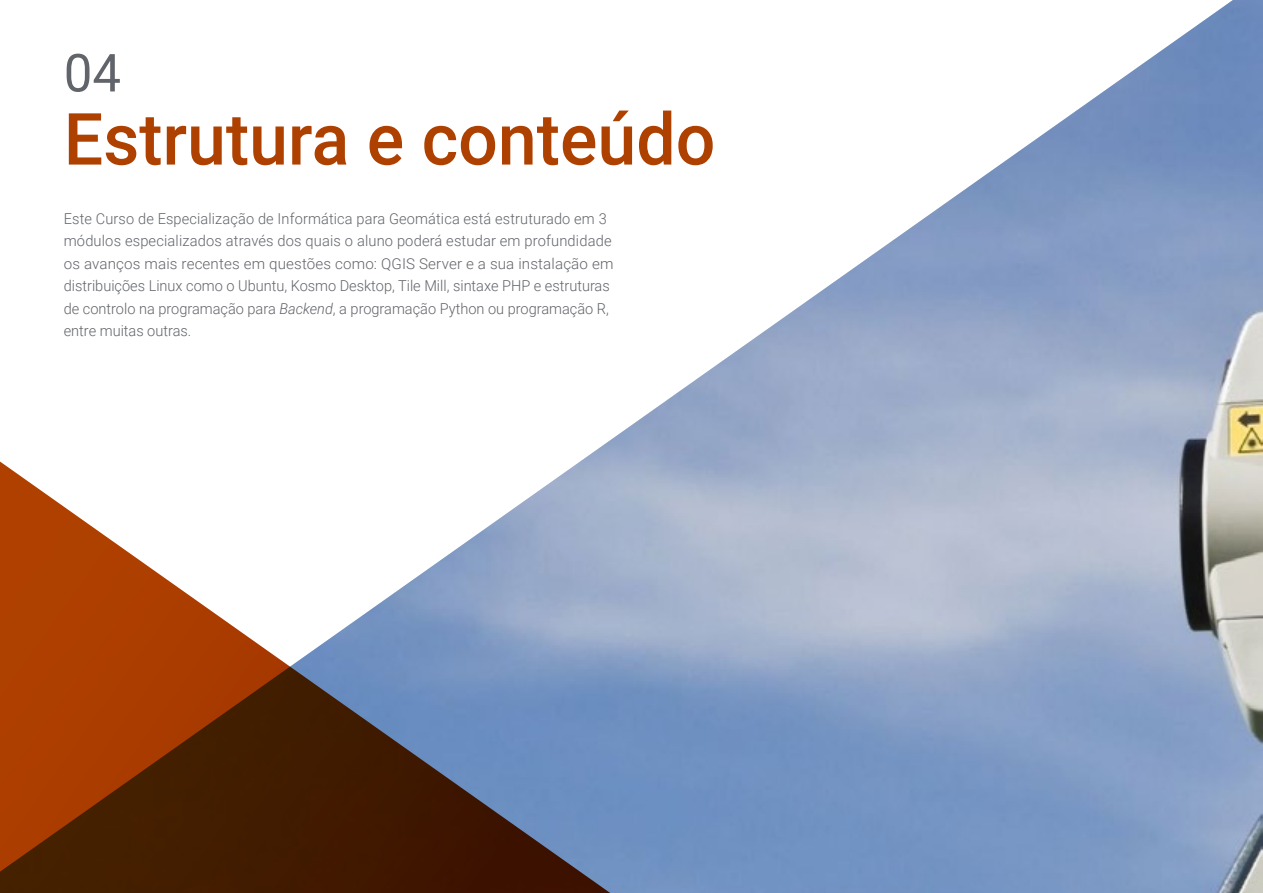
<style>
.page{position:relative;width:1263px;height:893px;background:#fff}
.page>*{position:absolute;margin:0;border:0;box-sizing:border-box;transform-origin:0 0}
.t1{font:500 72px "Roboto";color:#ae4000}
.t2{font:52.5px "Roboto";color:#61646a}
.t3{font:300 15px/22.5px "Roboto";letter-spacing:.01em;color:#61646a}
.s1{font-style:italic}
</style>
<div class="page">
<img style="left:602px;top:0;width:661px;height:893px">
<svg style="left:0;top:446px;width:640px;height:447px"></svg>
<h2 class="t2" style="left:64px;top:36px;width:59px">04</h2>
<h1 class="t1" style="left:64px;top:89px;width:653px">Estrutura e conteúdo</h1>
<p class="t3" style="left:64px;top:207px;width:551px">Este Curso de Especialização de Informática para Geomática está estruturado em 3 módulos especializados através dos quais o aluno poderá estudar em profundidade os avanços mais recentes em questões como: QGIS Server e a sua instalação em distribuições Linux como o Ubuntu, Kosmo Desktop, Tile Mill, sintaxe PHP e estruturas de controlo na programação para <span class="s1">Backend</span>, a programação Python ou programação R, entre muitas outras.</p>
</div>
